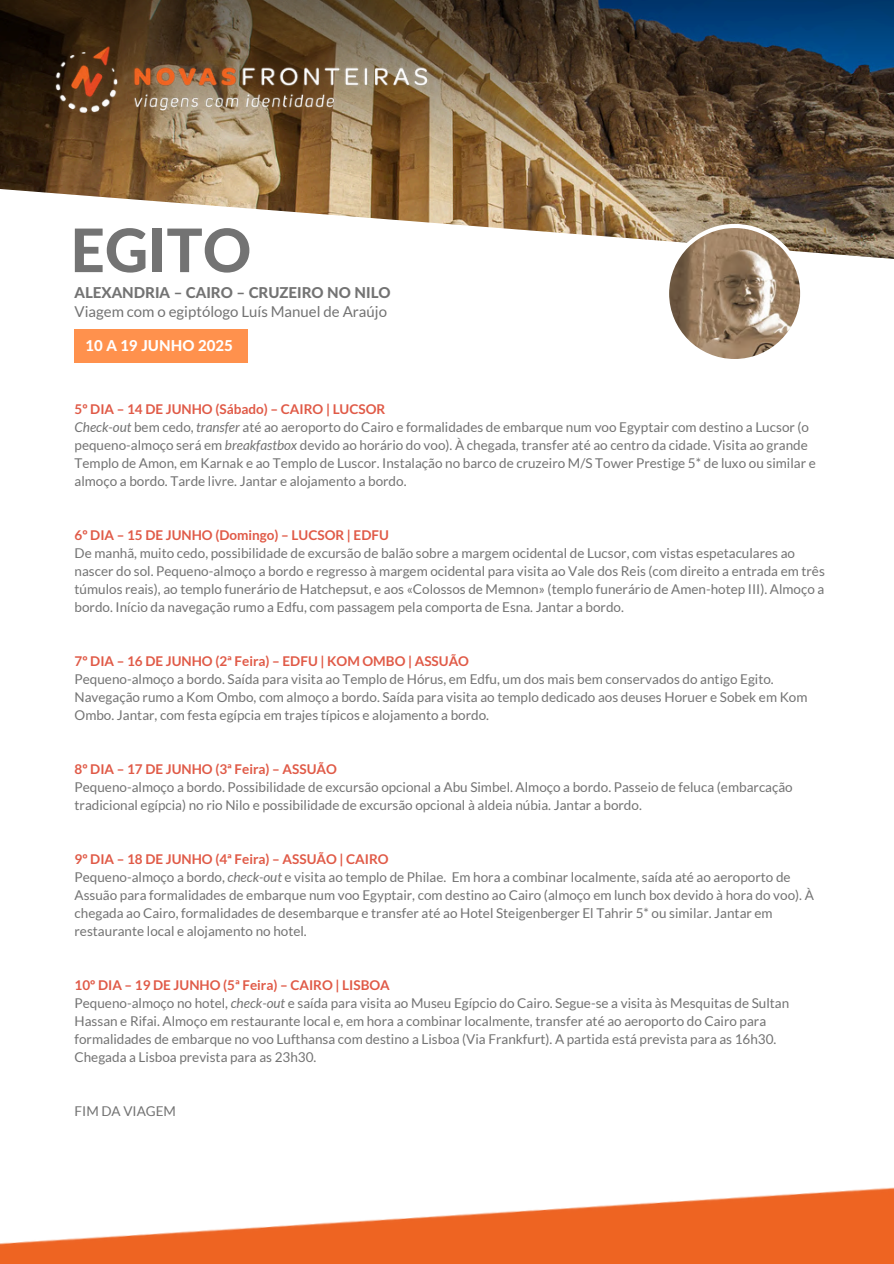
<style>
.page{position:relative;width:894px;height:1264px;background:#fff}
.page>*{position:absolute;margin:0;border:0;box-sizing:border-box;transform-origin:0 0}
.t1{font:800 60px "Lato Latin";color:#737373}
.t2{font:15px "Lato";color:#737373}
.t3{font:800 15px "Lato Latin";color:#737373}
.t4{font:800 15px "Lato Latin";color:#fff}
.t5{font:13.5px/18px "Lato";color:#737373}
.t6{font:700 13.5px "Lato";color:#e05a47}
.s1{font-style:italic}
</style>
<div class="page">
<img style="left:0;top:0;width:893px;height:94px">
<svg style="left:0;top:94px;width:893px;height:269px"></svg>
<svg style="left:666px;top:225px;width:136px;height:136px"></svg>
<img style="left:0;top:1187px;width:893px;height:76px">
<div style="left:74px;top:329px;width:173px;height:34px;background:#ff914d"></div>
<p class="t1" style="left:70px;top:224px;width:182px">EGITO</p>
<p class="t2" style="left:74px;top:302px;width:314px">Viagem com o egiptólogo Luís Manuel de Araújo</p>
<p class="t3" style="left:74px;top:286px;width:318px">ALEXANDRIA – CAIRO – CRUZEIRO NO NILO</p>
<p class="t4" style="left:85px;top:338px;width:149px">10 A 19 JUNHO 2025</p>
<p class="t6" style="left:74px;top:400px;width:312px">5º DIA – 14 DE JUNHO (Sábado) – CAIRO | LUCSOR</p>
<p class="t5" style="left:74px;top:417px;width:742px"><span class="s1">Check-out</span> bem cedo, <span class="s1">transfer</span> até ao aeroporto do Cairo e formalidades de embarque num voo Egyptair com destino a Lucsor (o pequeno-almoço será em <span class="s1">breakfastbox</span> devido ao horário do voo). À chegada, transfer até ao centro da cidade. Visita ao grande Templo de Amon, em Karnak e ao Templo de Luscor. Instalação no barco de cruzeiro M/S Tower Prestige 5* de luxo ou similar e almoço a bordo. Tarde livre. Jantar e alojamento a bordo.</p>
<h1 class="t6" style="left:74px;top:526px;width:316px">6º DIA – 15 DE JUNHO (Domingo) – LUCSOR | EDFU</h1>
<h2 class="t5" style="left:74px;top:543px;width:751px">De manhã, muito cedo, possibilidade de excursão de balão sobre a margem ocidental de Lucsor, com vistas espetaculares ao nascer do sol. Pequeno-almoço a bordo e regresso à margem ocidental para visita ao Vale dos Reis (com direito a entrada em três túmulos reais), ao templo funerário de Hatchepsut, e aos «Colossos de Memnon» (templo funerário de Amen-hotep III). Almoço a bordo. Início da navegação rumo a Edfu, com passagem pela comporta de Esna. Jantar a bordo.</h2>
<h3 class="t6" style="left:74px;top:652px;width:396px">7º DIA – 16 DE JUNHO (2ª Feira) – EDFU | KOM OMBO | ASSUÃO</h3>
<h2 class="t5" style="left:74px;top:669px;width:734px">Pequeno-almoço a bordo. Saída para visita ao Templo de Hórus, em Edfu, um dos mais bem conservados do antigo Egito.<br>Navegação rumo a Kom Ombo, com almoço a bordo. Saída para visita ao templo dedicado aos deuses Horuer e Sobek em Kom<br>Ombo. Jantar, com festa egípcia em trajes típicos e alojamento a bordo.</h2>
<p class="t6" style="left:74px;top:760px;width:264px">8º DIA – 17 DE JUNHO (3ª Feira) – ASSUÃO</p>
<p class="t5" style="left:74px;top:777px;width:719px">Pequeno-almoço a bordo. Possibilidade de excursão opcional a Abu Simbel. Almoço a bordo. Passeio de feluca (embarcação tradicional egípcia) no rio Nilo e possibilidade de excursão opcional à aldeia núbia. Jantar a bordo.</p>
<p class="t6" style="left:74px;top:850px;width:315px">9º DIA – 18 DE JUNHO (4ª Feira) – ASSUÃO | CAIRO</p>
<p class="t5" style="left:74px;top:867px;width:740px">Pequeno-almoço a bordo, <span class="s1">check-out</span> e visita ao templo de Philae. Em hora a combinar localmente, saída até ao aeroporto de Assuão para formalidades de embarque num voo Egyptair, com destino ao Cairo (almoço em lunch box devido à hora do voo). À chegada ao Cairo, formalidades de desembarque e transfer até ao Hotel Steigenberger El Tahrir 5* ou similar. Jantar em restaurante local e alojamento no hotel.</p>
<p class="t6" style="left:74px;top:976px;width:317px">10º DIA – 19 DE JUNHO (5ª Feira) – CAIRO | LISBOA</p>
<p class="t5" style="left:74px;top:993px;width:716px">Pequeno-almoço no hotel, <span class="s1">check-out</span> e saída para visita ao Museu Egípcio do Cairo. Segue-se a visita às Mesquitas de Sultan<br>Hassan e Rifai. Almoço em restaurante local e, em hora a combinar localmente, transfer até ao aeroporto do Cairo para formalidades de embarque no voo Lufthansa com destino a Lisboa (Via Frankfurt). A partida está prevista para as 16h30.</p>
<p class="t5" style="left:74px;top:1047px;width:243px">Chegada a Lisboa prevista para as 23h30.</p>
<p class="t5" style="left:74px;top:1101px;width:103px">FIM DA VIAGEM</p>
</div>
